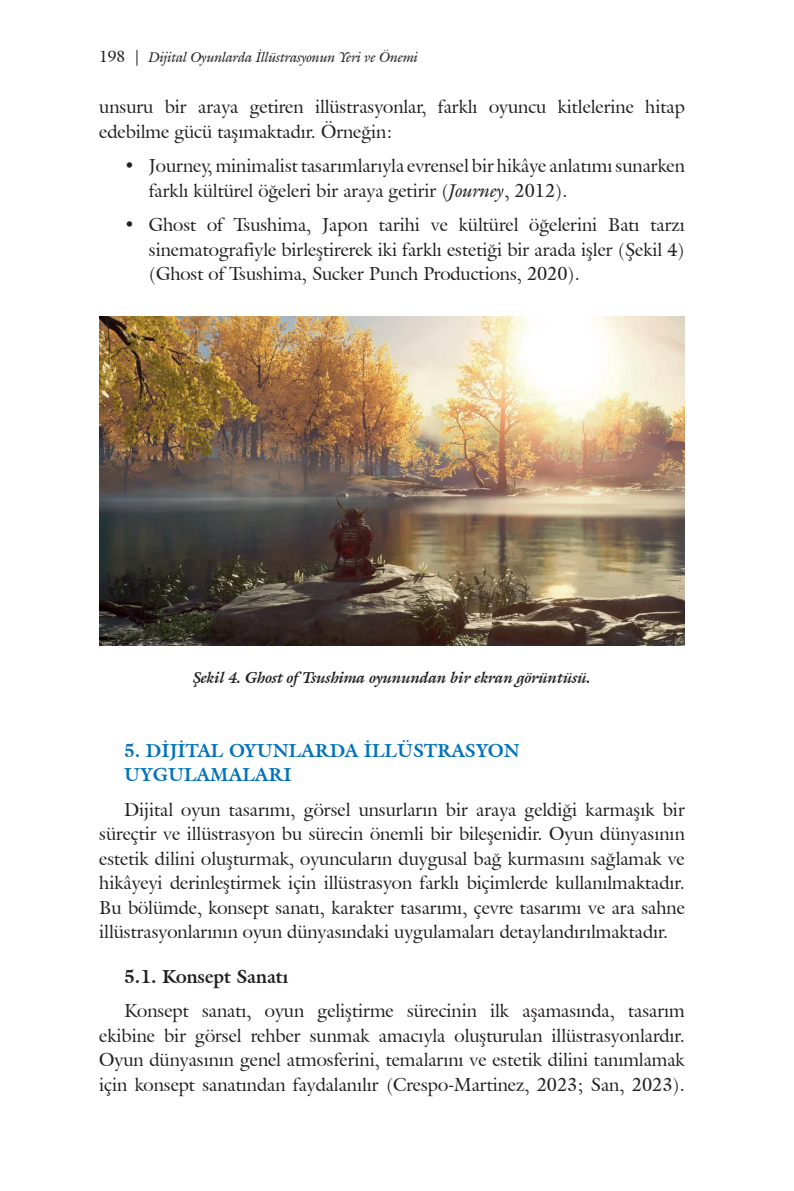
<style>
.page{position:relative;width:794px;height:1191px;background:#fff}
.page>*{position:absolute;margin:0;border:0;box-sizing:border-box;transform-origin:0 0}
.t1{font:18.38px/24.5px "Galliard IT Cby BT";color:#231f20;text-align:justify}
.t2{font:700 18.38px/24.5px "Galliard IT Cby BT";color:#0072bc}
.t3{font:700 18.38px "Galliard IT Cby BT";color:#231f20}
.t4{font:italic 700 15.75px "Galliard IT Cby BT";color:#231f20}
.t5{font:italic 14px "Galliard IT Cby BT";color:#231f20}
.s1{font-style:normal;font-size:15.75px}
.s2{font-style:italic}
</style>
<div class="page">
<img style="left:99px;top:316px;width:586px;height:329px">
<p class="t5" style="left:99px;top:47px;width:320px"><span class="s1">198 |</span> Dijital Oyunlarda İllüstrasyonun Yeri ve Önemi</p>
<p class="t1" style="left:99px;top:94px;width:587px">unsuru bir araya getiren illüstrasyonlar, farklı oyuncu kitlelerine hitap edebilme gücü taşımaktadır. Örneğin:</p>
<p class="t1" style="left:149px;top:153px;width:537px;text-indent:-25px">• Journey, minimalist tasarımlarıyla evrensel bir hikâye anlatımı sunarken farklı kültürel öğeleri bir araya getirir (<span class="s2">Journey</span>, 2012).</p>
<p class="t1" style="left:149px;top:212px;width:537px;text-indent:-25px">• Ghost of Tsushima, Japon tarihi ve kültürel öğelerini Batı tarzı sinematografiyle birleştirerek iki farklı estetiği bir arada işler (Şekil 4) (Ghost of Tsushima, Sucker Punch Productions, 2020).</p>
<p class="t4" style="left:193px;top:667px;width:399px">Şekil 4. Ghost of Tsushima oyunundan bir ekran görüntüsü.</p>
<p class="t2" style="left:124px;top:738px;width:397px">5. DİJİTAL OYUNLARDA İLLÜSTRASYON<br>UYGULAMALARI</p>
<p class="t1" style="left:99px;top:797px;width:587px;text-indent:25px">Dijital oyun tasarımı, görsel unsurların bir araya geldiği karmaşık bir süreçtir ve illüstrasyon bu sürecin önemli bir bileşenidir. Oyun dünyasının estetik dilini oluşturmak, oyuncuların duygusal bağ kurmasını sağlamak ve hikâyeyi derinleştirmek için illüstrasyon farklı biçimlerde kullanılmaktadır.<br>Bu bölümde, konsept sanatı, karakter tasarımı, çevre tasarımı ve ara sahne illüstrasyonlarının oyun dünyasındaki uygulamaları detaylandırılmaktadır.</p>
<p class="t3" style="left:124px;top:964px;width:165px">5.1. Konsept Sanatı</p>
<p class="t1" style="left:99px;top:998px;width:587px;text-indent:25px">Konsept sanatı, oyun geliştirme sürecinin ilk aşamasında, tasarım ekibine bir görsel rehber sunmak amacıyla oluşturulan illüstrasyonlardır.<br>Oyun dünyasının genel atmosferini, temalarını ve estetik dilini tanımlamak için konsept sanatından faydalanılır (Crespo-Martinez, 2023; San, 2023).</p>
</div>
